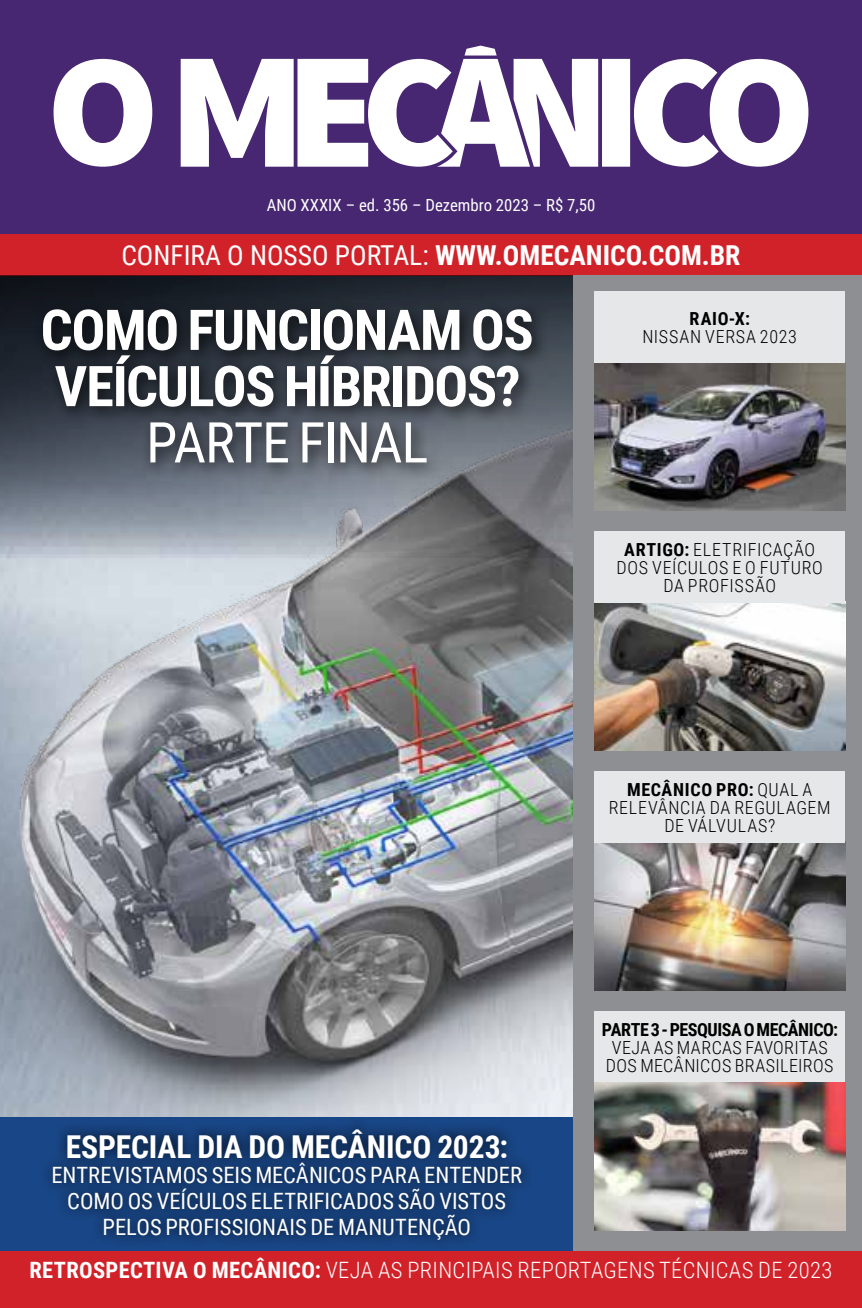
<style>
.page{position:relative;width:862px;height:1308px;background:#fff}
.page>*{position:absolute;margin:0;border:0;box-sizing:border-box;transform-origin:0 0}
.t1{font:700 56.25px/56.2px "Roboto Condensed";letter-spacing:-.025em;color:#fff}
.t2{font:56.25px "Roboto Condensed";letter-spacing:-.02em;color:#fff}
.t3{font:700 31.5px "Roboto Condensed";letter-spacing:-.005em;color:#fff}
.t4{font:27.45px "Roboto Condensed";color:#fff}
.t5{font:22.5px/25.9px "Roboto Condensed";color:#fff;text-align:center}
.t6{font:300 22.5px "Roboto Condensed";letter-spacing:.015em;color:#fff}
.t7{font:300 18px/18px "Roboto Condensed";letter-spacing:.03em;color:#000;text-align:center}
.t8{font:700 18px "Roboto Condensed";letter-spacing:-.025em;color:#000}
.t9{font:16.65px "Roboto Condensed";color:#fff}
.s1{font-weight:700}
</style>
<div class="page">
<div style="left:0;top:0;width:861px;height:234px;background:#472772"></div>
<img style="left:0;top:559px;width:572px;height:557px">
<div style="left:0;top:1250px;width:861px;height:57px;background:#d22229"></div>
<div style="left:0;top:234px;width:861px;height:41px;background:#d22229"></div>
<svg style="left:53px;top:46px;width:755px;height:121px;fill:#fff"></svg>
<div style="left:0;top:1116px;width:572px;height:134px;background:#194686"></div>
<div style="left:41px;top:1116px;width:492px;height:134px;background:#000;opacity:.81"></div>
<svg style="left:0;top:275px;width:572px;height:284px;background:#656b73"></svg>
<div style="left:34px;top:301px;width:515px;height:180px;background:#000;opacity:.75"></div>
<div style="left:572px;top:275px;width:289px;height:975px;background:#8d8f92"></div>
<img style="left:594px;top:362px;width:250px;height:148px">
<div style="left:594px;top:291px;width:250px;height:71px;background:#e6e7e8"></div>
<img style="left:594px;top:602px;width:250px;height:148px">
<div style="left:594px;top:531px;width:250px;height:71px;background:#e6e7e8"></div>
<img style="left:594px;top:842px;width:250px;height:148px">
<div style="left:594px;top:771px;width:250px;height:71px;background:#e6e7e8"></div>
<div style="left:594px;top:1011px;width:250px;height:71px;background:#e6e7e8"></div>
<img style="left:594px;top:1082px;width:250px;height:148px">
<p class="t9" style="left:266px;top:194px;width:330px">ANO XXXIX – ed. 356 – Dezembro 2023 – R$ 7,50</p>
<h3 class="t4" style="left:121px;top:236px;width:620px">CONFIRA O NOSSO PORTAL: <span class="s1">WWW.OMECANICO.COM.BR</span></h3>
<h1 class="t1" style="left:41px;top:300px;width:494px">COMO FUNCIONAM OS<br>VEÍCULOS HÍBRIDOS?</h1>
<h1 class="t2" style="left:146px;top:403px;width:283px">PARTE FINAL</h1>
<p class="t8" style="left:689px;top:306px;width:62px">RAIO-X:</p>
<p class="t7" style="left:642px;top:326px;width:156px">NISSAN VERSA 2023</p>
<p class="t7" style="left:616px;top:539px;width:208px"><span class="s1">ARTIGO:</span> ELETRIFICAÇÃO<br>DOS VEÍCULOS E O FUTURO<br>DA PROFISSÃO</p>
<h2 class="t3" style="left:66px;top:1124px;width:443px">ESPECIAL DIA DO MECÂNICO 2023:</h2>
<p class="t5" style="left:51px;top:1161px;width:472px">ENTREVISTAMOS SEIS MECÂNICOS PARA ENTENDER<br>COMO OS VEÍCULOS ELETRIFICADOS SÃO VISTOS<br>PELOS PROFISSIONAIS DE MANUTENÇÃO</p>
<p class="t7" style="left:608px;top:779px;width:223px"><span class="s1">MECÂNICO PRO:</span> QUAL A<br>RELEVÂNCIA DA REGULAGEM<br>DE VÁLVULAS?</p>
<p class="t8" style="left:601px;top:1016px;width:238px">PARTE 3 - PESQUISA O MECÂNICO:</p>
<p class="t7" style="left:605px;top:1037px;width:229px">VEJA AS MARCAS FAVORITAS<br>DOS MECÂNICOS BRASILEIROS</p>
<p class="t6" style="left:29px;top:1254px;width:804px"><span class="s1">RETROSPECTIVA O MECÂNICO:</span> VEJA AS PRINCIPAIS REPORTAGENS TÉCNICAS DE 2023</p>
</div>
